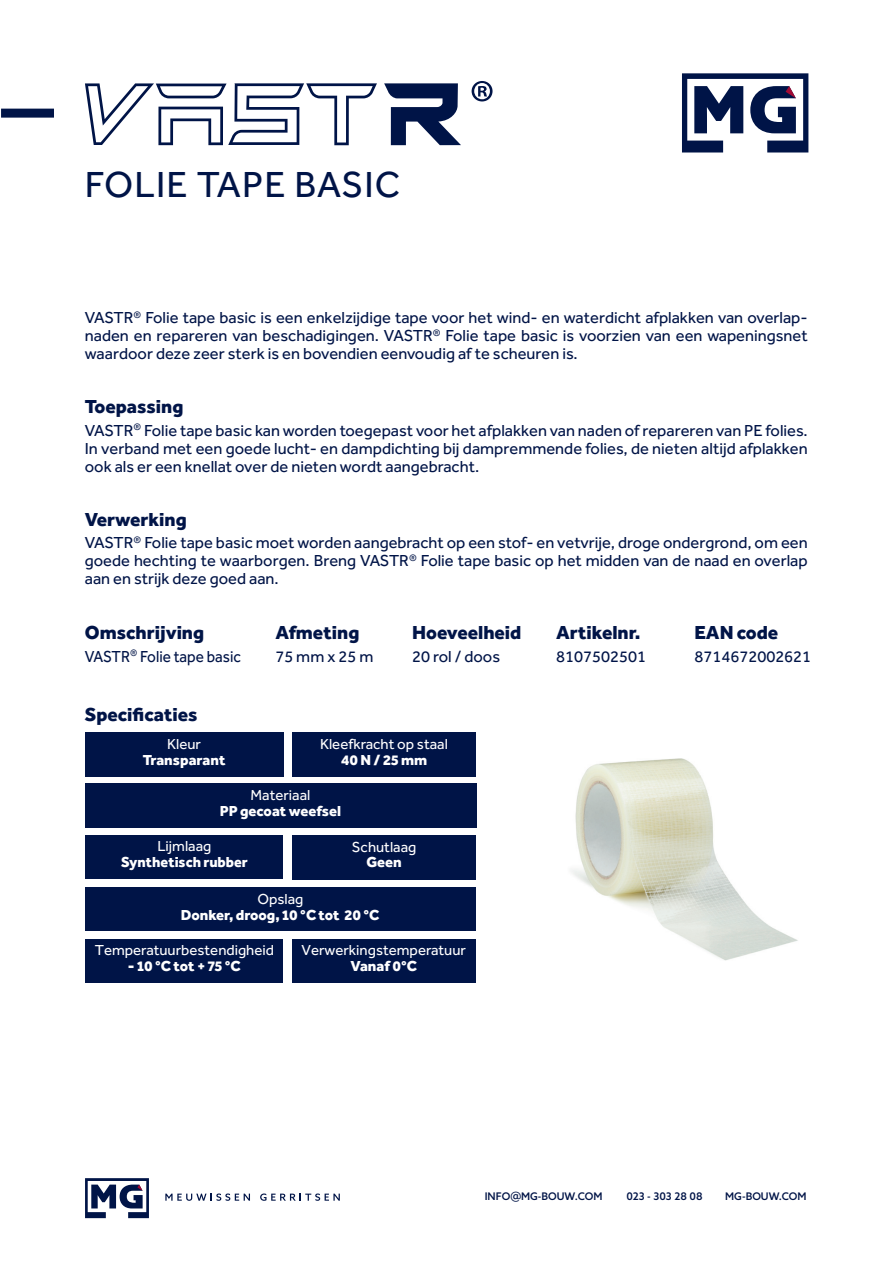
<style>
.page{position:relative;width:893px;height:1263px;background:#fff}
.page>*{position:absolute;margin:0;border:0;box-sizing:border-box;transform-origin:0 0}
.t1{font:37.5px "Effra";letter-spacing:.03em;color:#001447}
.t2{font:800 19.5px "Effra";color:#001447}
.t3{font:16.5px/18px "Effra";color:#001447;text-align:justify}
.t4{font:16.5px "Effra";color:#001447;scale:.93 1}
.t5{font:15px "Effra";color:#fff}
.t6{font:800 15px "Effra";color:#fff}
.t7{font:500 10.5px "Azo Sans";color:#001447}
.s1{font-size:13.5px}
</style>
<div class="page">
<div style="left:292px;top:732px;width:184px;height:45px;background:#001447"></div>
<div style="left:85px;top:732px;width:198px;height:45px;background:#001447"></div>
<div style="left:85px;top:783px;width:391px;height:45px;background:#001447"></div>
<div style="left:292px;top:939px;width:184px;height:43px;background:#001447"></div>
<div style="left:86px;top:939px;width:197px;height:43px;background:#001447"></div>
<div style="left:292px;top:835px;width:184px;height:44px;background:#001447"></div>
<div style="left:86px;top:835px;width:197px;height:43px;background:#001447"></div>
<div style="left:86px;top:887px;width:390px;height:44px;background:#001447"></div>
<svg style="left:384px;top:83px;width:77px;height:62px"></svg>
<svg style="left:85px;top:83px;width:292px;height:62px"></svg>
<svg style="left:472px;top:81px;width:20px;height:20px"></svg>
<div style="left:1px;top:109px;width:53px;height:9px;background:#001447"></div>
<svg style="left:682px;top:73px;width:126px;height:79px"></svg>
<svg style="left:165px;top:1193px;width:85px;height:8px"></svg>
<svg style="left:260px;top:1193px;width:80px;height:8px"></svg>
<svg style="left:85px;top:1178px;width:64px;height:40px"></svg>
<img style="left:571px;top:758px;width:227px;height:203px">
<h1 class="t1" style="left:85px;top:163px;width:317px">FOLIE TAPE BASIC</h1>
<p class="t3" style="left:85px;top:308px;width:724px">VASTR<sup>®</sup> Folie tape basic is een enkelzijdige tape voor het wind- en waterdicht afplakken van overlap&shy;naden en repareren van beschadigingen. VASTR<sup>®</sup> Folie tape basic is voorzien van een wapeningsnet waardoor deze zeer sterk is en bovendien eenvoudig af te scheuren is.</p>
<p class="t2" style="left:85px;top:394px;width:100px">Toepassing</p>
<p class="t3" style="left:85px;top:421px;width:724px">VASTR<sup>®</sup> Folie tape basic kan worden toegepast voor het afplakken van naden of repareren van PE folies.<br>In verband met een goede lucht- en dampdichting bij dampremmende folies, de nieten altijd afplakken ook als er een knellat over de nieten wordt aangebracht.</p>
<p class="t2" style="left:85px;top:507px;width:103px">Verwerking</p>
<p class="t3" style="left:85px;top:533px;width:724px">VASTR<sup>®</sup> Folie tape basic moet worden aangebracht op een stof- en vetvrije, droge ondergrond, om een goede hechting te waarborgen. Breng VASTR<sup>®</sup> Folie tape basic op het midden van de naad en overlap aan en strijk deze goed aan.</p>
<p class="t2" style="left:85px;top:620px;width:121px">Omschrijving</p>
<p class="t4" style="left:85px;top:646px;width:170px">VASTR<sup>®</sup> Folie tape basic</p>
<p class="t2" style="left:85px;top:702px;width:114px">Specificaties</p>
<p class="t5" style="left:167px;top:735px;width:35px">Kleur</p>
<p class="t6" style="left:143px;top:750px;width:84px">Transparant</p>
<p class="t2" style="left:275px;top:620px;width:86px">Afmeting</p>
<p class="t3" style="left:275px;top:647px;width:100px">75 mm x 25 m</p>
<p class="t2" style="left:412px;top:620px;width:111px">Hoeveelheid</p>
<p class="t3" style="left:412px;top:647px;width:89px">20 rol / doos</p>
<p class="t5" style="left:320px;top:735px;width:129px">Kleefkracht op staal</p>
<p class="t6" style="left:341px;top:750px;width:88px">40 N / 25 mm</p>
<p class="t5" style="left:251px;top:786px;width:61px">Materiaal</p>
<p class="t6" style="left:220px;top:801px;width:123px">PP gecoat weefsel</p>
<p class="t5" style="left:157px;top:837px;width:56px">Lijmlaag</p>
<p class="t6" style="left:121px;top:852px;width:128px">Synthetisch rubber</p>
<p class="t5" style="left:257px;top:890px;width:48px">Opslag</p>
<p class="t5" style="left:352px;top:838px;width:66px">Schutlaag</p>
<p class="t6" style="left:366px;top:853px;width:37px">Geen</p>
<p class="t6" style="left:181px;top:905px;width:200px">Donker, droog, 10 °C tot 20 °C</p>
<p class="t5" style="left:302px;top:941px;width:166px">Verwerkingstemperatuur</p>
<p class="t6" style="left:351px;top:957px;width:68px">Vanaf 0°C</p>
<p class="t5" style="left:95px;top:941px;width:181px">Temperatuurbestendigheid</p>
<p class="t6" style="left:128px;top:956px;width:114px">- 10 °C tot + 75 °C</p>
<p class="t2" style="left:556px;top:620px;width:86px">Artikelnr.</p>
<p class="t3" style="left:556px;top:647px;width:91px">8107502501</p>
<p class="t2" style="left:694px;top:620px;width:85px">EAN code</p>
<p class="t3" style="left:694px;top:647px;width:118px">8714672002621</p>
<p class="t7" style="left:485px;top:1190px;width:119px">INFO<span class="s1">@</span>MG-BOUW.COM</p>
<p class="t7" style="left:626px;top:1190px;width:78px">023 - 303 28 08</p>
<p class="t7" style="left:725px;top:1190px;width:83px">MG-BOUW.COM</p>
</div>
